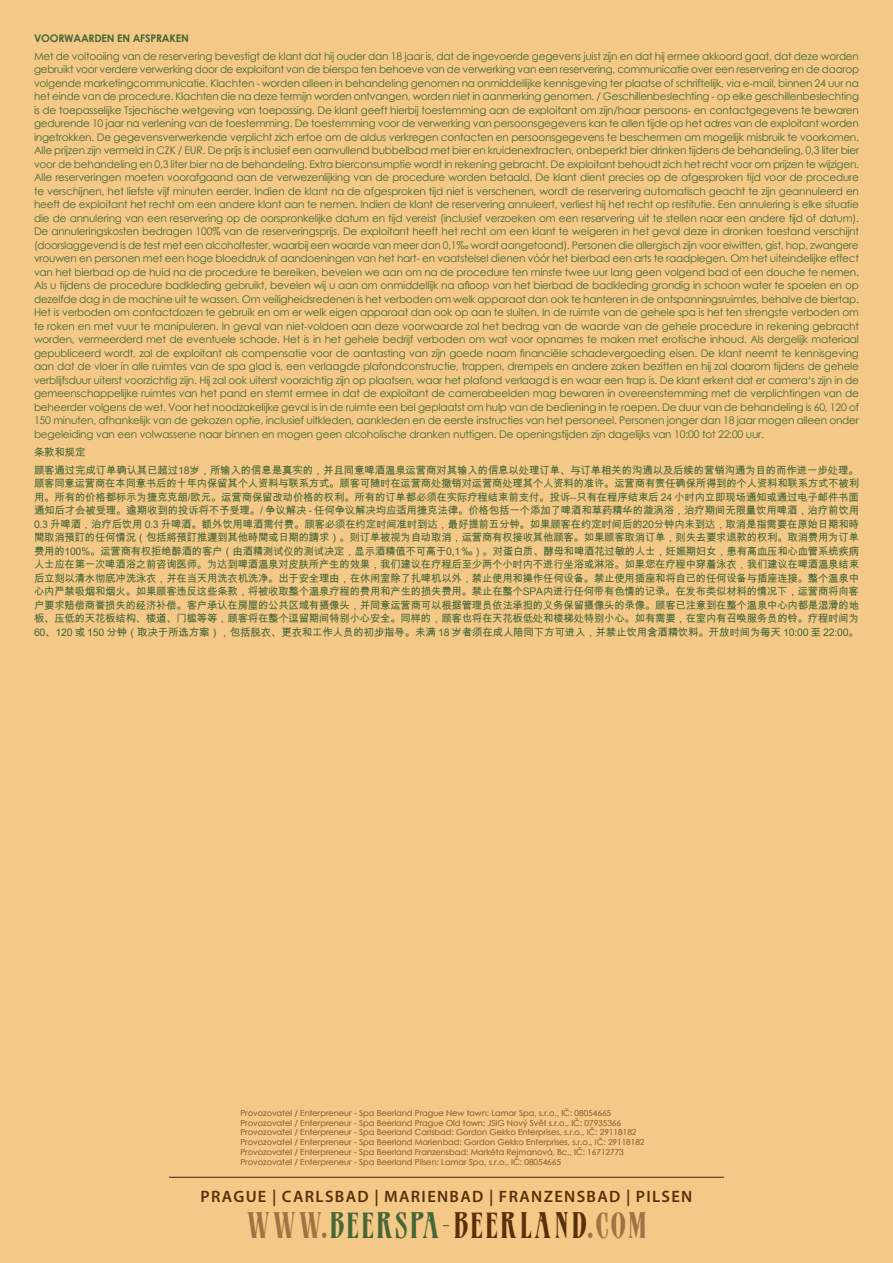
<style>
.page{position:relative;width:893px;height:1263px;background:#f4c988}
.page>*{position:absolute;margin:0;border:0;box-sizing:border-box;transform-origin:0 0}
.t1{font:34.5px "Verve";letter-spacing:.06em;color:#9f7444}
.t2{font:600 16.5px "Myriad Pro";letter-spacing:.08em;color:#583009}
.t3{font:10.5px/13.5px "Century Gothic";letter-spacing:-.02em;color:#466735;text-align:justify}
.t4{font:10.5px/13.5px "Arial Unicode MS";letter-spacing:-.02em;color:#466735;text-align:justify}
.t5{font:700 10.5px "Century Gothic";letter-spacing:-.02em;color:#466735}
.t6{font:8.25px "Century Gothic";color:#9f7444}
.s1{color:#466735}
.s2{color:#583009}
</style>
<div class="page">
<hr style="left:169px;top:1177px;width:555px;height:1px;background:#3c1f1c">
<p class="t5" style="left:34px;top:30px;width:156px">VOORWAARDEN EN AFSPRAKEN</p>
<p class="t3" style="left:34px;top:49px;width:827px">Met de voltooiing van de reservering bevestigt de klant dat hij ouder dan 18 jaar is, dat de ingevoerde gegevens juist zijn en dat hij ermee akkoord gaat, dat deze worden gebruikt voor verdere verwerking door de exploitant van de bierspa ten behoeve van de verwerking van een reservering, communicatie over een reservering en de daarop volgende marketingcommunicatie. Klachten - worden alleen in behandeling genomen na onmiddellijke kennisgeving ter plaatse of schriftelijk, via e-mail, binnen 24 uur na het einde van de procedure. Klachten die na deze termijn worden ontvangen, worden niet in aanmerking genomen. / Geschillenbeslechting - op elke geschillenbeslechting is de toepasselijke Tsjechische wetgeving van toepassing. De klant geeft hierbij toestemming aan de exploitant om zijn/haar persoons- en contactgegevens te bewaren gedurende 10 jaar na verlening van de toestemming. De toestemming voor de verwerking van persoonsgegevens kan te allen tijde op het adres van de exploitant worden ingetrokken. De gegevensverwerkende verplicht zich ertoe om de aldus verkregen contacten en persoonsgegevens te beschermen om mogelijk misbruik te voorkomen.<br>Alle prijzen zijn vermeld in CZK / EUR. De prijs is inclusief een aanvullend bubbelbad met bier en kruidenextracten, onbeperkt bier drinken tijdens de behandeling, 0,3 liter bier voor de behandeling en 0,3 liter bier na de behandeling. Extra bierconsumptie wordt in rekening gebracht. De exploitant behoudt zich het recht voor om prijzen te wijzigen.<br>Alle reserveringen moeten voorafgaand aan de verwezenlijking van de procedure worden betaald. De klant dient precies op de afgesproken tijd voor de procedure te verschijnen, het liefste vijf minuten eerder. Indien de klant na de afgesproken tijd niet is verschenen, wordt de reservering automatisch geacht te zijn geannuleerd en heeft de exploitant het recht om een andere klant aan te nemen. Indien de klant de reservering annuleert, verliest hij het recht op restitutie. Een annulering is elke situatie die de annulering van een reservering op de oorspronkelijke datum en tijd vereist (inclusief verzoeken om een reservering uit te stellen naar een andere tijd of datum).<br>De annuleringskosten bedragen 100% van de reserveringsprijs. De exploitant heeft het recht om een klant te weigeren in het geval deze in dronken toestand verschijnt (doorslaggevend is de test met een alcoholtester, waarbij een waarde van meer dan 0,1‰ wordt aangetoond). Personen die allergisch zijn voor eiwitten, gist, hop, zwangere vrouwen en personen met een hoge bloeddruk of aandoeningen van het hart- en vaatstelsel dienen vóór het bierbad een arts te raadplegen. Om het uiteindelijke effect van het bierbad op de huid na de procedure te bereiken, bevelen we aan om na de procedure ten minste twee uur lang geen volgend bad of een douche te nemen.<br>Als u tijdens de procedure badkleding gebruikt, bevelen wij u aan om onmiddellijk na afloop van het bierbad de badkleding grondig in schoon water te spoelen en op dezelfde dag in de machine uit te wassen. Om veiligheidsredenen is het verboden om welk apparaat dan ook te hanteren in de ontspanningsruimtes, behalve de biertap.<br>Het is verboden om contactdozen te gebruik en om er welk eigen apparaat dan ook op aan te sluiten. In de ruimte van de gehele spa is het ten strengste verboden om te roken en met vuur te manipuleren. In geval van niet-voldoen aan deze voorwaarde zal het bedrag van de waarde van de gehele procedure in rekening gebracht worden, vermeerderd met de eventuele schade. Het is in het gehele bedrijf verboden om wat voor opnames te maken met erotische inhoud. Als dergelijk materiaal gepubliceerd wordt, zal de exploitant als compensatie voor de aantasting van zijn goede naam financiële schadevergoeding eisen. De klant neemt te kennisgeving aan dat de vloer in alle ruimtes van de spa glad is, een verlaagde plafondconstructie, trappen, drempels en andere zaken bezitten en hij zal daarom tijdens de gehele verblijfsduur uiterst voorzichtig zijn. Hij zal ook uiterst voorzichtig zijn op plaatsen, waar het plafond verlaagd is en waar een trap is. De klant erkent dat er camera‘s zijn in de gemeenschappelijke ruimtes van het pand en stemt ermee in dat de exploitant de camerabeelden mag bewaren in overeenstemming met de verplichtingen van de beheerder volgens de wet. Voor het noodzakelijke geval is in de ruimte een bel geplaatst om hulp van de bediening in te roepen. De duur van de behandeling is 60, 120 of 150 minuten, afhankelijk van de gekozen optie, inclusief uitkleden, aankleden en de eerste instructies van het personeel. Personen jonger dan 18 jaar mogen alleen onder begeleiding van een volwassene naar binnen en mogen geen alcoholische dranken nuttigen. De openingstijden zijn dagelijks van 10:00 tot 22:00 uur.</p>
<p class="t4" style="left:34px;top:445px;width:53px">条款和规定</p>
<p class="t4" style="left:34px;top:463px;width:827px">顾客通过完成订单确认其已超过18岁，所输入的信息是真实的，并且同意啤酒温泉运营商对其输入的信息以处理订单、与订单相关的沟通以及后续的营销沟通为目的而作进一步处理。顾客同意运营商在本同意书后的十年内保留其个人资料与联系方式。顾客可随时在运营商处撤销对运营商处理其个人资料的准许。运营商有责任确保所得到的个人资料和联系方式不被利用。所有的价格都标示为捷克克朗/欧元。运营商保留改动价格的权利。所有的订单都必须在实际疗程结束前支付。投诉--只有在程序结束后 24 小时内立即现场通知或通过电子邮件书面通知后才会被受理。逾期收到的投诉将不予受理。/ 争议解决 - 任何争议解决均应适用捷克法律。价格包括一个添加了啤酒和草药精华的漩涡浴，治疗期间无限量饮用啤酒，治疗前饮用0.3 升啤酒，治疗后饮用 0.3 升啤酒。额外饮用啤酒需付费。顾客必须在约定时间准时到达，最好提前五分钟。如果顾客在约定时间后的20分钟内未到达，取消是指需要在原始日期和時間取消預訂的任何情況（包括將預訂推遲到其他時間或日期的請求）。则订单被视为自动取消，运营商有权接收其他顾客。如果顾客取消订单，则失去要求退款的权利。取消费用为订单费用的100%。运营商有权拒绝醉酒的客户（由酒精测试仪的测试决定，显示酒精值不可高于0,1 ‰）。对蛋白质、酵母和啤酒花过敏的人士，妊娠期妇女，患有高血压和心血管系统疾病人士应在第一次啤酒浴之前咨询医师。为达到啤酒温泉对皮肤所产生的效果，我们建议在疗程后至少两个小时内不进行坐浴或淋浴。如果您在疗程中穿着泳衣，我们建议在啤酒温泉结束后立刻以清水彻底冲洗泳衣，并在当天用洗衣机洗净。出于安全理由，在休闲室除了扎啤机以外，禁止使用和操作任何设备。禁止使用插座和将自己的任何设备与插座连接。整个温泉中心内严禁吸烟和烟火。如果顾客违反这些条款，将被收取整个温泉疗程的费用和产生的损失费用。禁止在整个SPA内进行任何带有色情的记录。在发布类似材料的情况下，运营商将向客户要求赔偿商誉损失的经济补偿。客户承认在房屋的公共区域有摄像头，并同意运营商可以根据管理员依法承担的义务保留摄像头的录像。顾客已注意到在整个温泉中心内都是湿滑的地板、压低的天花板结构、楼道、门槛等等，顾客将在整个逗留期间特别小心安全。同样的，顾客也将在天花板低处和楼梯处特别小心。如有需要，在室内有召唤服务员的铃。疗程时间为60、120 或 150 分钟（取决于所选方案），包括脱衣、更衣和工作人员的初步指导。未满 18 岁者须在成人陪同下方可进入，并禁止饮用含酒精饮料。开放时间为每天 10:00 至 22:00。</p>
<p class="t6" style="left:240px;top:1107px;width:372px">Provozovatel / Enterpreneur - Spa Beerland Prague New town: Lamar Spa, s.r.o., IČ: 08054665</p>
<p class="t6" style="left:240px;top:1117px;width:382px">Provozovatel / Enterpreneur - Spa Beerland Prague Old town: JSIG Nový Svět s.r.o., IČ: 07935366</p>
<p class="t6" style="left:240px;top:1127px;width:398px">Provozovatel / Enterpreneur - Spa Beerland Carlsbad: Gordon Gekko Enterprises, s.r.o., IČ: 29118182</p>
<p class="t6" style="left:240px;top:1136px;width:406px">Provozovatel / Enterpreneur - Spa Beerland Marienbad: Gordon Gekko Enterprises, s.r.o., IČ: 29118182</p>
<p class="t6" style="left:240px;top:1146px;width:385px">Provozovatel / Enterpreneur - Spa Beerland Franzensbad: Markéta Rejmanová, Bc., IČ: 16712773</p>
<p class="t6" style="left:240px;top:1156px;width:322px">Provozovatel / Enterpreneur - Spa Beerland Pilsen: Lamar Spa, s.r.o., IČ: 08054665</p>
<h2 class="t2" style="left:201px;top:1185px;width:493px">PRAGUE | CARLSBAD | MARIENBAD | FRANZENSBAD | PILSEN</h2>
<h1 class="t1" style="left:246px;top:1203px;width:402px">WWW.<span class="s1">BEERSPA–</span> <span class="s2">BEERLAND</span>.COM</h1>
</div>
